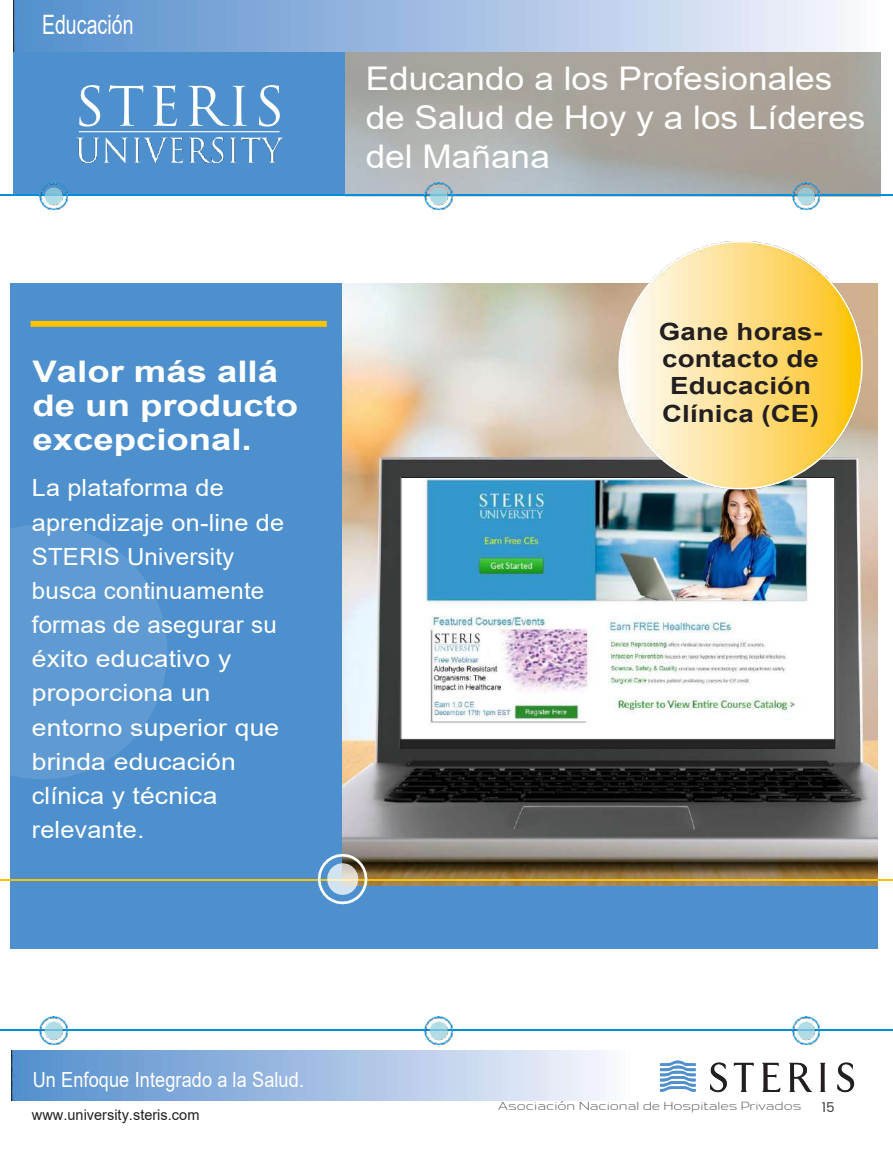
<style>
.page{position:relative;width:893px;height:1149px;background:#fff}
.page>*{position:absolute;margin:0;border:0;box-sizing:border-box;transform-origin:0 0}
.t1{font:32.55px/39px "Arial";color:#fff;scale:1.08 1}
.t2{font:700 29.7px/34px "Arial";color:#fff;scale:1.23 1}
.t3{font:26.7px "Arial";color:#fff;scale:.73 1}
.t4{font:23.7px/34.2px "Arial";letter-spacing:.005em;color:#fff;scale:1.07 1}
.t5{font:700 23.7px/27.3px "Arial";letter-spacing:.005em;color:#231f20;text-align:center;scale:1.17 1}
.t6{font:20.85px "Arial";letter-spacing:.005em;color:#fff;scale:.87 1}
.t7{font:15px "Gruppo";color:#3e3e3f}
.t8{font:14.85px "Arial";color:#231f20}
.t9{font:13.5px "Poppins";color:#3e3e3f}
</style>
<div class="page">
<div style="left:13px;top:51px;width:867px;height:145px;background:#4d90cd"></div>
<img style="left:346px;top:52px;width:535px;height:142px">
<img style="left:13px;top:0;width:837px;height:51px">
<svg style="left:79px;top:85px;width:201px;height:41px"></svg>
<img style="left:77px;top:137px;width:205px;height:25px">
<hr style="left:79px;top:131px;width:200px;height:1px;background:#fff">
<hr style="left:0;top:194px;width:893px;height:2px;background:#008fdd">
<img style="left:40px;top:182px;width:27px;height:28px">
<img style="left:425px;top:182px;width:27px;height:28px">
<img style="left:792px;top:182px;width:27px;height:28px">
<hr style="left:0;top:1028px;width:893px;height:2px;background:#008fdd">
<img style="left:40px;top:1016px;width:27px;height:27px">
<img style="left:425px;top:1016px;width:27px;height:27px">
<img style="left:792px;top:1016px;width:27px;height:27px">
<img style="left:12px;top:1050px;width:596px;height:50px">
<svg style="left:660px;top:1060px;width:36px;height:31px"></svg>
<svg style="left:710px;top:1062px;width:144px;height:29px"></svg>
<div style="left:10px;top:283px;width:333px;height:645px;background:#4d90cd"></div>
<svg style="left:10px;top:525px;width:157px;height:254px;fill:#5f9bd2"></svg>
<img style="left:343px;top:283px;width:535px;height:602px">
<img style="left:402px;top:479px;width:431px;height:267px">
<hr style="left:0;top:878px;width:893px;height:2px;background:#fcc200">
<div style="left:10px;top:885px;width:333px;height:63px;background:#4d90cd"></div>
<div style="left:343px;top:885px;width:535px;height:63px;background:#4d90cd"></div>
<svg style="left:316px;top:852px;width:53px;height:53px"></svg>
<div style="left:31px;top:321px;width:296px;height:6px;background:#fcc200"></div>
<svg style="left:618px;top:241px;width:245px;height:249px;background:#f1d997"></svg>
<p class="t3" style="left:42px;top:6px;width:127px">Educación</p>
<p class="t2" style="left:33px;top:354px;width:217px">Valor más allá de un producto excepcional.</p>
<p class="t4" style="left:32px;top:470px;width:237px">La plataforma de aprendizaje on-line de<br>STERIS University busca continuamente formas de asegurar su éxito educativo y proporciona un entorno superior que brinda educación clínica y técnica relevante.</p>
<h1 class="t1" style="left:366px;top:59px;width:464px">Educando a los Profesionales de Salud de Hoy y a los Líderes del Mañana</h1>
<p class="t5" style="left:659px;top:318px;width:141px">Gane horas&shy;contacto de<br>Educación<br>Clínica (CE)</p>
<p class="t6" style="left:33px;top:1064px;width:313px">Un Enfoque Integrado a la Salud.</p>
<p class="t8" style="left:32px;top:1104px;width:169px">www.university.steris.com</p>
<p class="t7" style="left:498px;top:1097px;width:305px">Asociación Nacional de Hospitales Privados</p>
<p class="t9" style="left:822px;top:1098px;width:14px">15</p>
</div>
